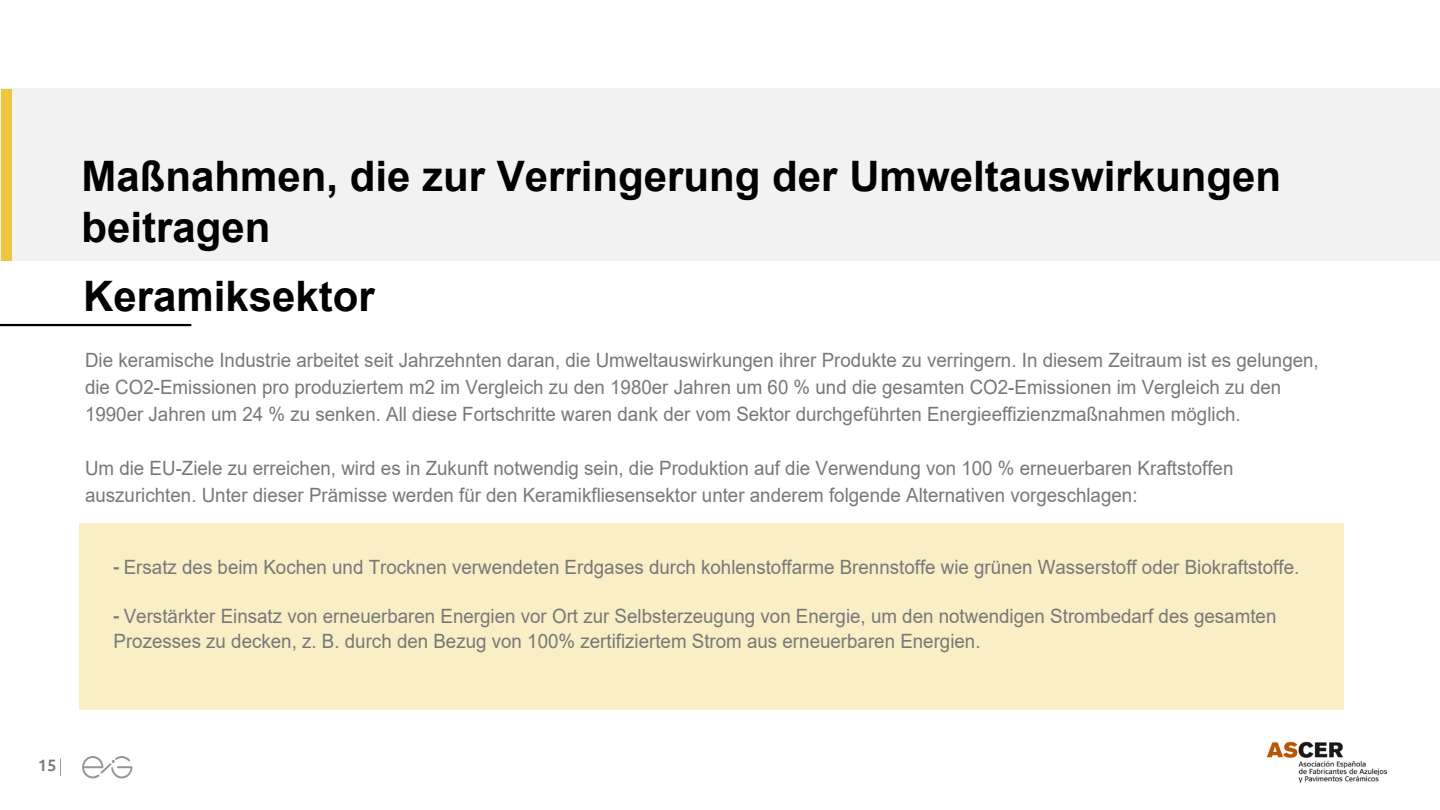
<style>
.page{position:relative;width:1440px;height:810px;background:#fff}
.page>*{position:absolute;margin:0;border:0;box-sizing:border-box;transform-origin:0 0}
.t1{font:700 42px/51.4px "Arial";color:#000}
.t2{font:19.65px/27px "Arial";color:#787878;scale:.95 1}
.t3{font:500 16.5px "Ubuntu";color:#787878}
.s1{font-family:"Ubuntu";font-weight:500}
</style>
<div class="page">
<svg style="left:60px;top:759px;width:1px;height:17px"></svg>
<svg style="left:82px;top:756px;width:50px;height:23px"></svg>
<img style="left:1266px;top:741px;width:122px;height:42px">
<div style="left:0;top:88px;width:1440px;height:173px;background:#f2f2f2"></div>
<div style="left:1px;top:89px;width:11px;height:172px;background:#edc73f"></div>
<div style="left:80px;top:524px;width:1264px;height:186px;background:#f9eec5"></div>
<hr style="left:0;top:324px;width:191px;height:2px;background:#000">
<h1 class="t1" style="left:81px;top:151px;width:1201px">Maßnahmen, die zur Verringerung der Umweltauswirkungen beitragen</h1>
<h1 class="t1" style="left:83px;top:271px;width:293px">Keramiksektor</h1>
<p class="t2" style="left:85px;top:346px;width:1300px">Die keramische Industrie arbeitet seit Jahrzehnten daran, die Umweltauswirkungen ihrer Produkte zu verringern. In diesem Zeitraum ist es gelungen, die CO2-Emissionen pro produziertem m2 im Vergleich zu den 1980er Jahren um 60 % und die gesamten CO2-Emissionen im Vergleich zu den<br>1990er Jahren um 24 % zu senken. All diese Fortschritte waren dank der vom Sektor durchgeführten Energieeffizienzmaßnahmen möglich.</p>
<p class="t2" style="left:85px;top:454px;width:1210px">Um die EU-Ziele zu erreichen, wird es in Zukunft notwendig sein, die Produktion auf die Verwendung von 100 % erneuerbaren Kraftstoffen auszurichten. Unter dieser Prämisse werden für den Keramikfliesensektor unter anderem folgende Alternativen vorgeschlagen:</p>
<p class="t2" style="left:114px;top:553px;width:1250px"><span class="s1">-</span> Ersatz des beim Kochen und Trocknen verwendeten Erdgases durch kohlenstoffarme Brennstoffe wie grünen Wasserstoff oder Biokraftstoffe.</p>
<p class="t2" style="left:114px;top:603px;width:1226px;line-height:25.3px"><span class="s1">-</span> Verstärkter Einsatz von erneuerbaren Energien vor Ort zur Selbsterzeugung von Energie, um den notwendigen Strombedarf des gesamten<br>Prozesses zu decken, z. B. durch den Bezug von 100% zertifiziertem Strom aus erneuerbaren Energien.</p>
<p class="t3" style="left:38px;top:755px;width:20px">15</p>
</div>
